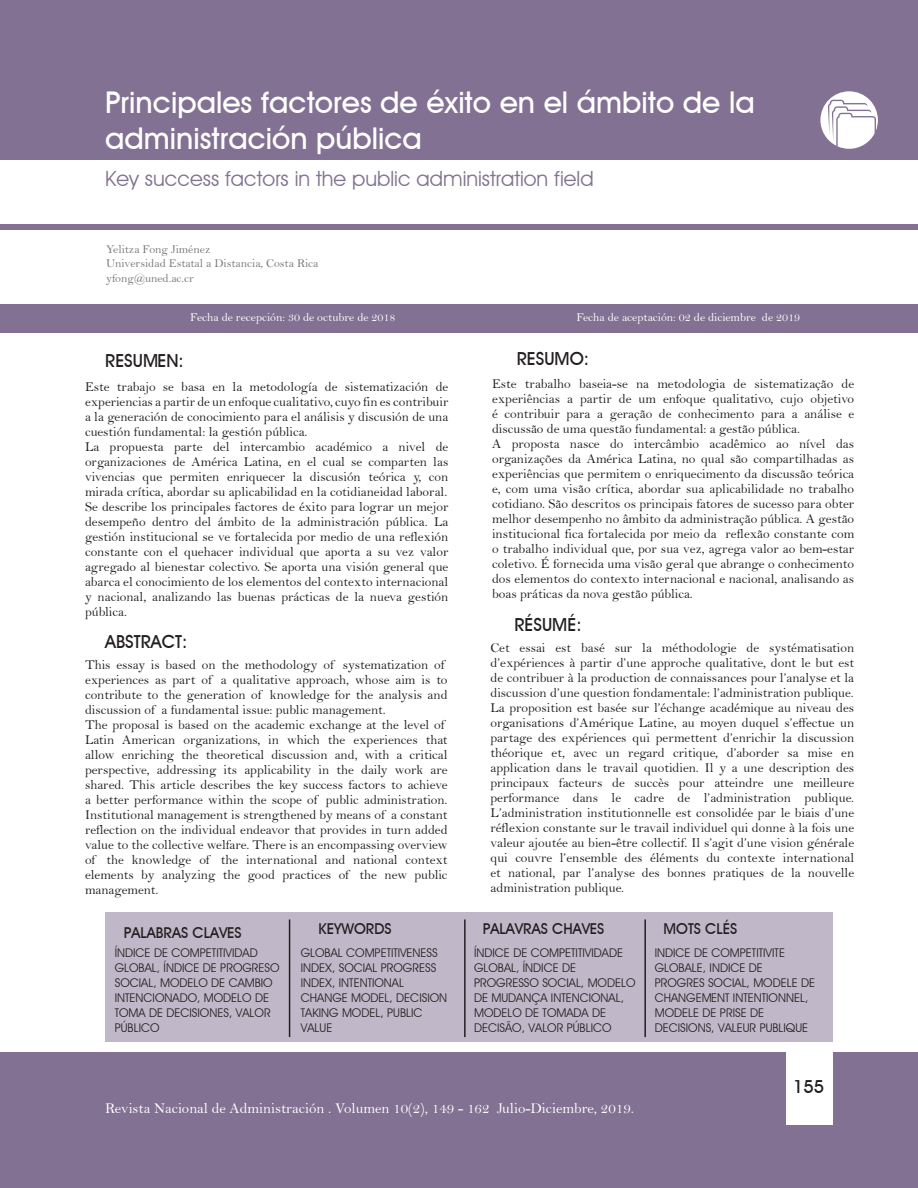
<style>
.page{position:relative;width:918px;height:1188px;background:#fff}
.page>*{position:absolute;margin:0;border:0;box-sizing:border-box;transform-origin:0 0}
.titulo_articulo_espa{font:700 30px/36px "Decker";color:#fff}
.titulo_articulo_ingl{font:21px "Decker";color:#827192}
.resumen_abstract_res{font:700 18px "Decker";color:#231f20}
.t1{font:15px "Bell";color:#fff}
.palabras_claves_titu{font:700 15px "Decker";color:#231f20}
.texto_resumen{font:13.5px/15px "Bell";color:#231f20;text-align:justify}
.palabra_claves{font:12px/15px "Decker";color:#231f20}
.t2{font:12px "Bell";color:#76787b}
.t3{font:12px "Bell";color:#fff}
</style>
<div class="page">
<div style="left:0;top:0;width:918px;height:159px;background:#827192"></div>
<div style="left:0;top:225px;width:918px;height:5px;background:#827192"></div>
<div style="left:0;top:304px;width:918px;height:29px;background:#827192"></div>
<div style="left:0;top:1052px;width:918px;height:136px;background:#827192"></div>
<div style="left:786px;top:1049px;width:47px;height:75px;background:#fff"></div>
<svg style="left:820px;top:91px;width:58px;height:58px"></svg>
<div style="left:105px;top:912px;width:728px;height:129px;background:#c0b8c8"></div>
<hr style="left:464px;top:919px;width:2px;height:118px;background:#231f20">
<hr style="left:289px;top:919px;width:1px;height:118px;background:#231f20">
<hr style="left:644px;top:919px;width:2px;height:118px;background:#231f20">
<p class="titulo_articulo_espa" style="left:105px;top:84px;width:651px">Principales factores de éxito en el ámbito de la administración pública</p>
<p class="titulo_articulo_ingl" style="left:105px;top:166px;width:490px">Key success factors in the public administration field</p>
<p class="t2" style="left:106px;top:242px;width:106px">Yelitza Fong Jiménez</p>
<p class="t2" style="left:106px;top:257px;width:214px">Universidad Estatal a Distancia, Costa Rica</p>
<p class="t2" style="left:106px;top:271px;width:89px">yfong@uned.ac.cr</p>
<p class="t3" style="left:190px;top:310px;width:207px">Fecha de recepción: 30 de octubre de 2018</p>
<p class="t3" style="left:576px;top:310px;width:225px">Fecha de aceptación: 02 de diciembre de 2019</p>
<p class="resumen_abstract_res" style="left:105px;top:350px;width:80px">RESUMEN:</p>
<p class="texto_resumen" style="left:85px;top:379px;width:365px">Este trabajo se basa en la metodología de sistematización de experiencias a partir de un enfoque cualitativo, cuyo fin es contribuir a la generación de conocimiento para el análisis y discusión de una cuestión fundamental: la gestión pública.</p>
<p class="texto_resumen" style="left:85px;top:439px;width:365px">La propuesta parte del intercambio académico a nivel de organizaciones de América Latina, en el cual se comparten las vivencias que permiten enriquecer la discusión teórica y, con mirada crítica, abordar su aplicabilidad en la cotidianeidad laboral.</p>
<p class="texto_resumen" style="left:85px;top:499px;width:365px">Se describe los principales factores de éxito para lograr un mejor desempeño dentro del ámbito de la administración pública. La gestión institucional se ve fortalecida por medio de una reflexión constante con el quehacer individual que aporta a su vez valor agregado al bienestar colectivo. Se aporta una visión general que abarca el conocimiento de los elementos del contexto internacional y nacional, analizando las buenas prácticas de la nueva gestión pública.</p>
<p class="resumen_abstract_res" style="left:105px;top:630px;width:84px">ABSTRACT:</p>
<p class="texto_resumen" style="left:85px;top:657px;width:364px;text-align:left">This essay is based on the methodology of systematization of experiences as part of a qualitative approach, whose aim is to contribute to the generation of knowledge for the analysis and discussion of a fundamental issue: public management.</p>
<p class="texto_resumen" style="left:85px;top:717px;width:364px;text-align:left">The proposal is based on the academic exchange at the level of Latin American organizations, in which the experiences that allow enriching the theoretical discussion and, with a critical perspective, addressing its applicability in the daily work are shared. This article describes the key success factors to achieve a better performance within the scope of public administration.<br>Institutional management is strengthened by means of a constant reflection on the individual endeavor that provides in turn added value to the collective welfare. There is an encompassing overview of the knowledge of the international and national context elements by analyzing the good practices of the new public management.</p>
<p class="palabras_claves_titu" style="left:124px;top:924px;width:119px">PALABRAS CLAVES</p>
<p class="palabras_claves_titu" style="left:319px;top:919px;width:75px">KEYWORDS</p>
<p class="palabra_claves" style="left:115px;top:945px;width:166px">ÍNDICE DE COMPETITIVIDAD<br>GLOBAL, ÍNDICE DE PROGRESO<br>SOCIAL, MODELO DE CAMBIO<br>INTENCIONADO, MODELO DE<br>TOMA DE DECISIONES, VALOR<br>PÚBLICO</p>
<p class="palabra_claves" style="left:301px;top:945px;width:148px">GLOBAL COMPETITIVENESS<br>INDEX, SOCIAL PROGRESS<br>INDEX, INTENTIONAL<br>CHANGE MODEL, DECISION<br>TAKING MODEL, PUBLIC<br>VALUE</p>
<p class="resumen_abstract_res" style="left:517px;top:348px;width:74px">RESUMO:</p>
<p class="texto_resumen" style="left:492px;top:376px;width:364px">Este trabalho baseia-se na metodologia de sistematização de experiências a partir de um enfoque qualitativo, cujo objetivo é contribuir para a geração de conhecimento para a análise e discussão de uma questão fundamental: a gestão pública.</p>
<p class="texto_resumen" style="left:492px;top:436px;width:364px">A proposta nasce do intercâmbio acadêmico ao nível das organizações da América Latina, no qual são compartilhadas as experiências que permitem o enriquecimento da discussão teórica e, com uma visão crítica, abordar sua aplicabilidade no trabalho cotidiano. São descritos os principais fatores de sucesso para obter melhor desempenho no âmbito da administração pública. A gestão institucional fica fortalecida por meio da reflexão constante com o trabalho individual que, por sua vez, agrega valor ao bem-estar coletivo. É fornecida uma visão geral que abrange o conhecimento dos elementos do contexto internacional e nacional, analisando as boas práticas da nova gestão pública.</p>
<p class="resumen_abstract_res" style="left:514px;top:614px;width:69px">RÉSUMÉ:</p>
<p class="texto_resumen" style="left:491px;top:640px;width:365px">Cet essai est basé sur la méthodologie de systématisation d’expériences à partir d’une approche qualitative, dont le but est de contribuer à la production de connaissances pour l’analyse et la discussion d’une question fondamentale: l’administration publique.</p>
<p class="texto_resumen" style="left:491px;top:700px;width:365px">La proposition est basée sur l’échange académique au niveau des organisations d’Amérique Latine, au moyen duquel s’effectue un partage des expériences qui permettent d’enrichir la discussion théorique et, avec un regard critique, d’aborder sa mise en application dans le travail quotidien. Il y a une description des principaux facteurs de succès pour atteindre une meilleure performance dans le cadre de l’administration publique.<br>L’administration institutionnelle est consolidée par le biais d’une réflexion constante sur le travail individuel qui donne à la fois une valeur ajoutée au bien-être collectif. Il s’agit d’une vision générale qui couvre l’ensemble des éléments du contexte international et national, par l’analyse des bonnes pratiques de la nouvelle administration publique.</p>
<p class="palabras_claves_titu" style="left:483px;top:919px;width:123px">PALAVRAS CHAVES</p>
<p class="palabras_claves_titu" style="left:664px;top:919px;width:75px">MOTS CLÉS</p>
<p class="palabra_claves" style="left:474px;top:945px;width:163px">ÍNDICE DE COMPETITIVIDADE<br>GLOBAL, ÍNDICE DE<br>PROGRESSO SOCIAL, MODELO<br>DE MUDANÇA INTENCIONAL,<br>MODELO DE TOMADA DE<br>DECISÃO, VALOR PÚBLICO</p>
<p class="palabra_claves" style="left:655px;top:945px;width:162px">INDICE DE COMPETITIVITE<br>GLOBALE, INDICE DE<br>PROGRES SOCIAL, MODELE DE<br>CHANGEMENT INTENTIONNEL,<br>MODELE DE PRISE DE<br>DECISIONS, VALEUR PUBLIQUE</p>
<p class="resumen_abstract_res" style="left:793px;top:1075px;width:32px">155</p>
<p class="t1" style="left:105px;top:1099px;width:530px">Revista Nacional de Administración . Volumen 10(2), 149 - 162 Julio-Diciembre, 2019.</p>
</div>
